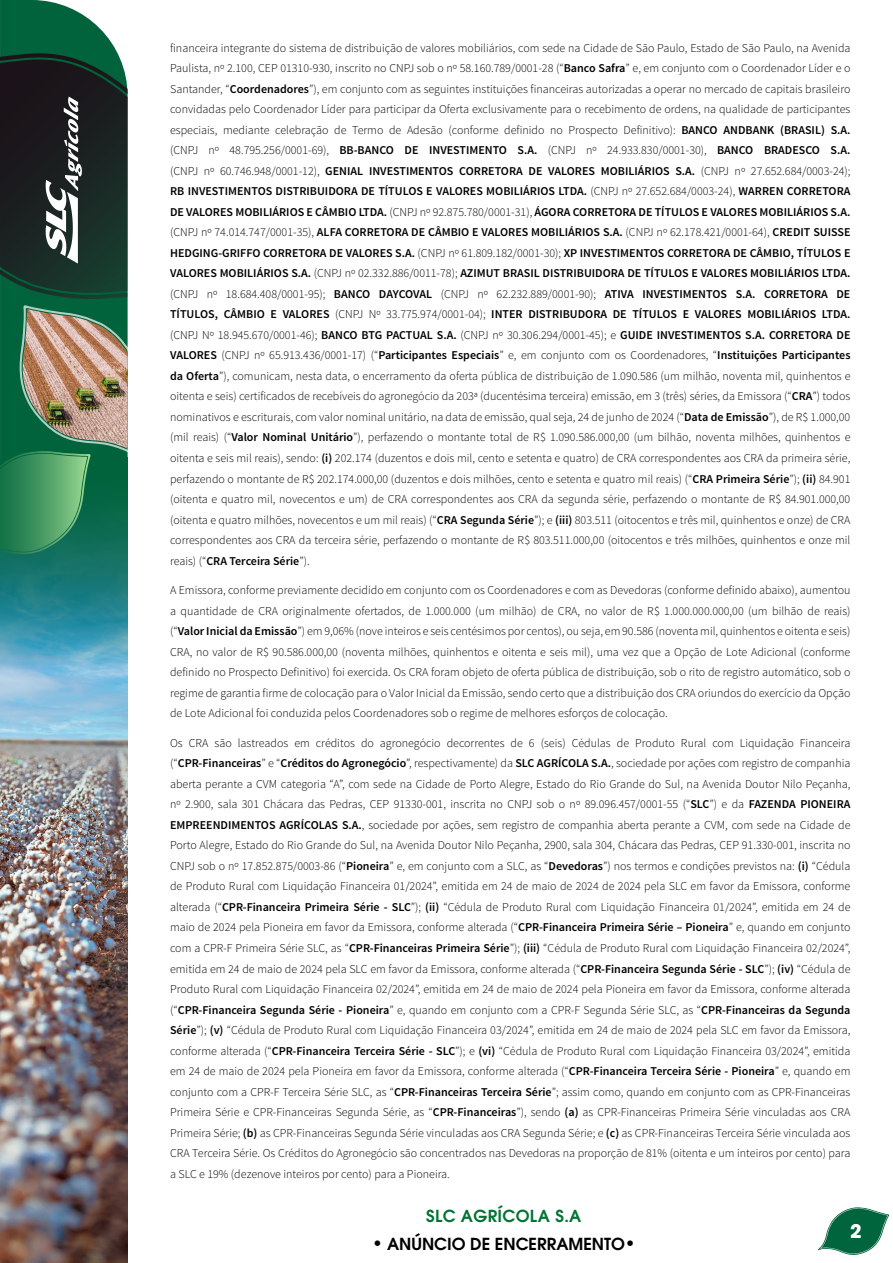
<style>
.page{position:relative;width:893px;height:1263px;background:#fff}
.page>*{position:absolute;margin:0;border:0;box-sizing:border-box;transform-origin:0 0}
.t1{font:700 18.75px "ITC Avant Garde Pro";color:#fff}
.t2{font:600 16.5px "ITC Avant Garde Pro";color:#000}
.t3{font:600 16.5px "ITC Avant Garde Pro";letter-spacing:.02em;color:#007434}
.t4{font:300 12px/20.5px "Source Sans Pro";color:#000;text-align:justify}
.s1{font-weight:600}
.s2{font-size:18px}
</style>
<div class="page">
<svg style="left:0;top:0;width:117px;height:52px;fill:#00633c"></svg>
<img style="left:0;top:670px;width:128px;height:593px">
<svg style="left:0;top:557px;width:128px;height:113px;background:#328c9a"></svg>
<svg style="left:0;top:52px;width:128px;height:505px;background:#3c5c48"></svg>
<svg style="left:817px;top:1207px;width:72px;height:48px"></svg>
<p class="t4" style="left:170px;top:37px;width:682px">financeira integrante do sistema de distribuição de valores mobiliários, com sede na Cidade de São Paulo, Estado de São Paulo, na Avenida Paulista, nº 2.100, CEP 01310-930, inscrito no CNPJ sob o nº 58.160.789/0001-28 (“<span class="s1">Banco Safra</span>” e, em conjunto com o Coordenador Líder e o Santander, “<span class="s1">Coordenadores</span>”), em conjunto com as seguintes instituições financeiras autorizadas a operar no mercado de capitais brasileiro convidadas pelo Coordenador Líder para participar da Oferta exclusivamente para o recebimento de ordens, na qualidade de participantes especiais, mediante celebração de Termo de Adesão (conforme definido no Prospecto Definitivo): <span class="s1">BANCO ANDBANK (BRASIL) S.A. </span>(CNPJ nº 48.795.256/0001-69), <span class="s1">BB-BANCO DE INVESTIMENTO S.A.</span> (CNPJ nº 24.933.830/0001-30), <span class="s1">BANCO BRADESCO S.A. </span>(CNPJ nº 60.746.948/0001-12), <span class="s1">GENIAL INVESTIMENTOS CORRETORA DE VALORES MOBILIÁRIOS S.A.</span> (CNPJ nº 27.652.684/0003-24); <span class="s1">RB INVESTIMENTOS DISTRIBUIDORA DE TÍTULOS E VALORES MOBILIÁRIOS LTDA.</span> (CNPJ nº 27.652.684/0003-24), <span class="s1">WARREN CORRETORA DE VALORES MOBILIÁRIOS E CÂMBIO LTDA.</span> (CNPJ nº 92.875.780/0001-31), <span class="s1">ÁGORA CORRETORA DE TÍTULOS E VALORES MOBILIÁRIOS S.A. </span>(CNPJ nº 74.014.747/0001-35), <span class="s1">ALFA CORRETORA DE CÂMBIO E VALORES MOBILIÁRIOS S.A.</span> (CNPJ nº 62.178.421/0001-64), <span class="s1">CREDIT SUISSE HEDGING-GRIFFO CORRETORA DE VALORES S.A.</span> (CNPJ nº 61.809.182/0001-30); <span class="s1">XP INVESTIMENTOS CORRETORA DE CÂMBIO, TÍTULOS E VALORES MOBILIÁRIOS S.A.</span> (CNPJ nº 02.332.886/0011-78); <span class="s1">AZIMUT BRASIL DISTRIBUIDORA DE TÍTULOS E VALORES MOBILIÁRIOS LTDA. </span>(CNPJ nº 18.684.408/0001-95); <span class="s1">BANCO DAYCOVAL</span> (CNPJ nº 62.232.889/0001-90); <span class="s1">ATIVA INVESTIMENTOS S.A. CORRETORA DE TÍTULOS, CÂMBIO E VALORES</span> (CNPJ Nº 33.775.974/0001-04); <span class="s1">INTER DISTRIBUDORA DE TÍTULOS E VALORES MOBILIÁRIOS LTDA. </span>(CNPJ Nº 18.945.670/0001-46); <span class="s1">BANCO BTG PACTUAL S.A.</span> (CNPJ nº 30.306.294/0001-45); e <span class="s1">GUIDE INVESTIMENTOS S.A. CORRETORA DE VALORES</span> (CNPJ nº 65.913.436/0001-17) (“<span class="s1">Participantes Especiais</span>” e, em conjunto com os Coordenadores, “<span class="s1">Instituições Participantes da Oferta</span>”), comunicam, nesta data, o encerramento da oferta pública de distribuição de 1.090.586 (um milhão, noventa mil, quinhentos e oitenta e seis) certificados de recebíveis do agronegócio da 203ª (ducentésima terceira) emissão, em 3 (três) séries, da Emissora (“<span class="s1">CRA</span>”) todos nominativos e escriturais, com valor nominal unitário, na data de emissão, qual seja, 24 de junho de 2024 (“<span class="s1">Data de Emissão</span>”), de R$ 1.000,00 (mil reais) (“<span class="s1">Valor Nominal Unitário</span>”), perfazendo o montante total de R$ 1.090.586.000,00 (um bilhão, noventa milhões, quinhentos e oitenta e seis mil reais), sendo: <span class="s1">(i)</span> 202.174 (duzentos e dois mil, cento e setenta e quatro) de CRA correspondentes aos CRA da primeira série, perfazendo o montante de R$ 202.174.000,00 (duzentos e dois milhões, cento e setenta e quatro mil reais) (“<span class="s1">CRA Primeira Série</span>”); <span class="s1">(ii)</span> 84.901 (oitenta e quatro mil, novecentos e um) de CRA correspondentes aos CRA da segunda série, perfazendo o montante de R$ 84.901.000,00 (oitenta e quatro milhões, novecentos e um mil reais) (“<span class="s1">CRA Segunda Série</span>”); e <span class="s1">(iii)</span> 803.511 (oitocentos e três mil, quinhentos e onze) de CRA correspondentes aos CRA da terceira série, perfazendo o montante de R$ 803.511.000,00 (oitocentos e três milhões, quinhentos e onze mil reais) (“<span class="s1">CRA Terceira Série</span>”).</p>
<p class="t4" style="left:170px;top:580px;width:682px">A Emissora, conforme previamente decidido em conjunto com os Coordenadores e com as Devedoras (conforme definido abaixo), aumentou a quantidade de CRA originalmente ofertados, de 1.000.000 (um milhão) de CRA, no valor de R$ 1.000.000.000,00 (um bilhão de reais) (“<span class="s1">Valor Inicial da Emissão</span>”) em 9,06% (nove inteiros e seis centésimos por centos), ou seja, em 90.586 (noventa mil, quinhentos e oitenta e seis)<br>CRA, no valor de R$ 90.586.000,00 (noventa milhões, quinhentos e oitenta e seis mil), uma vez que a Opção de Lote Adicional (conforme definido no Prospecto Definitivo) foi exercida. Os CRA foram objeto de oferta pública de distribuição, sob o rito de registro automático, sob o regime de garantia firme de colocação para o Valor Inicial da Emissão, sendo certo que a distribuição dos CRA oriundos do exercício da Opção de Lote Adicional foi conduzida pelos Coordenadores sob o regime de melhores esforços de colocação.</p>
<p class="t4" style="left:170px;top:732px;width:682px">Os CRA são lastreados em créditos do agronegócio decorrentes de 6 (seis) Cédulas de Produto Rural com Liquidação Financeira (“<span class="s1">CPR-Financeiras</span>” e “<span class="s1">Créditos do Agronegócio</span>”, respectivamente) da <span class="s1">SLC AGRÍCOLA S.A.</span>, sociedade por ações com registro de companhia aberta perante a CVM categoria “A”, com sede na Cidade de Porto Alegre, Estado do Rio Grande do Sul, na Avenida Doutor Nilo Peçanha, nº 2.900, sala 301 Chácara das Pedras, CEP 91330-001, inscrita no CNPJ sob o nº 89.096.457/0001-55 (“<span class="s1">SLC</span>”) e da <span class="s1">FAZENDA PIONEIRA EMPREENDIMENTOS AGRÍCOLAS S.A.</span>, sociedade por ações, sem registro de companhia aberta perante a CVM, com sede na Cidade de Porto Alegre, Estado do Rio Grande do Sul, na Avenida Doutor Nilo Peçanha, 2900, sala 304, Chácara das Pedras, CEP 91.330-001, inscrita no CNPJ sob o nº 17.852.875/0003-86 (“<span class="s1">Pioneira</span>” e, em conjunto com a SLC, as “<span class="s1">Devedoras</span>”) nos termos e condições previstos na: <span class="s1">(i)</span> “Cédula de Produto Rural com Liquidação Financeira 01/2024”, emitida em 24 de maio de 2024 de 2024 pela SLC em favor da Emissora, conforme alterada (“<span class="s1">CPR-Financeira Primeira Série - SLC</span>”); <span class="s1">(ii)</span> “Cédula de Produto Rural com Liquidação Financeira 01/2024”, emitida em 24 de maio de 2024 pela Pioneira em favor da Emissora, conforme alterada (“<span class="s1">CPR-Financeira Primeira Série – Pioneira</span>” e, quando em conjunto com a CPR-F Primeira Série SLC, as “<span class="s1">CPR-Financeiras Primeira Série</span>”); <span class="s1">(iii)</span> “Cédula de Produto Rural com Liquidação Financeira 02/2024”, emitida em 24 de maio de 2024 pela SLC em favor da Emissora, conforme alterada (“<span class="s1">CPR-Financeira Segunda Série - SLC</span>”); <span class="s1">(iv)</span> “Cédula de Produto Rural com Liquidação Financeira 02/2024”, emitida em 24 de maio de 2024 pela Pioneira em favor da Emissora, conforme alterada (“<span class="s1">CPR-Financeira Segunda Série - Pioneira</span>” e, quando em conjunto com a CPR-F Segunda Série SLC, as “<span class="s1">CPR-Financeiras da Segunda Série</span>”); <span class="s1">(v)</span> “Cédula de Produto Rural com Liquidação Financeira 03/2024”, emitida em 24 de maio de 2024 pela SLC em favor da Emissora, conforme alterada (“<span class="s1">CPR-Financeira Terceira Série - SLC</span>”); e <span class="s1">(vi)</span> “Cédula de Produto Rural com Liquidação Financeira 03/2024”, emitida em 24 de maio de 2024 pela Pioneira em favor da Emissora, conforme alterada (“<span class="s1">CPR-Financeira Terceira Série - Pioneira</span>” e, quando em conjunto com a CPR-F Terceira Série SLC, as “<span class="s1">CPR-Financeiras Terceira Série</span>”; assim como, quando em conjunto com as CPR-Financeiras Primeira Série e CPR-Financeiras Segunda Série, as “<span class="s1">CPR-Financeiras</span>”), sendo <span class="s1">(a)</span> as CPR-Financeiras Primeira Série vinculadas aos CRA Primeira Série; <span class="s1">(b)</span> as CPR-Financeiras Segunda Série vinculadas aos CRA Segunda Série; e <span class="s1">(c)</span> as CPR-Financeiras Terceira Série vinculada aos CRA Terceira Série. Os Créditos do Agronegócio são concentrados nas Devedoras na proporção de 81% (oitenta e um inteiros por cento) para a SLC e 19% (dezenove inteiros por cento) para a Pioneira.</p>
<h2 class="t3" style="left:426px;top:1205px;width:157px">SLC AGRÍCOLA S.A</h2>
<h2 class="t2" style="left:372px;top:1233px;width:265px"><span class="s2">•</span> ANÚNCIO DE ENCERRAMENTO<span class="s2">•</span></h2>
<h1 class="t1" style="left:850px;top:1218px;width:13px">2</h1>
</div>
